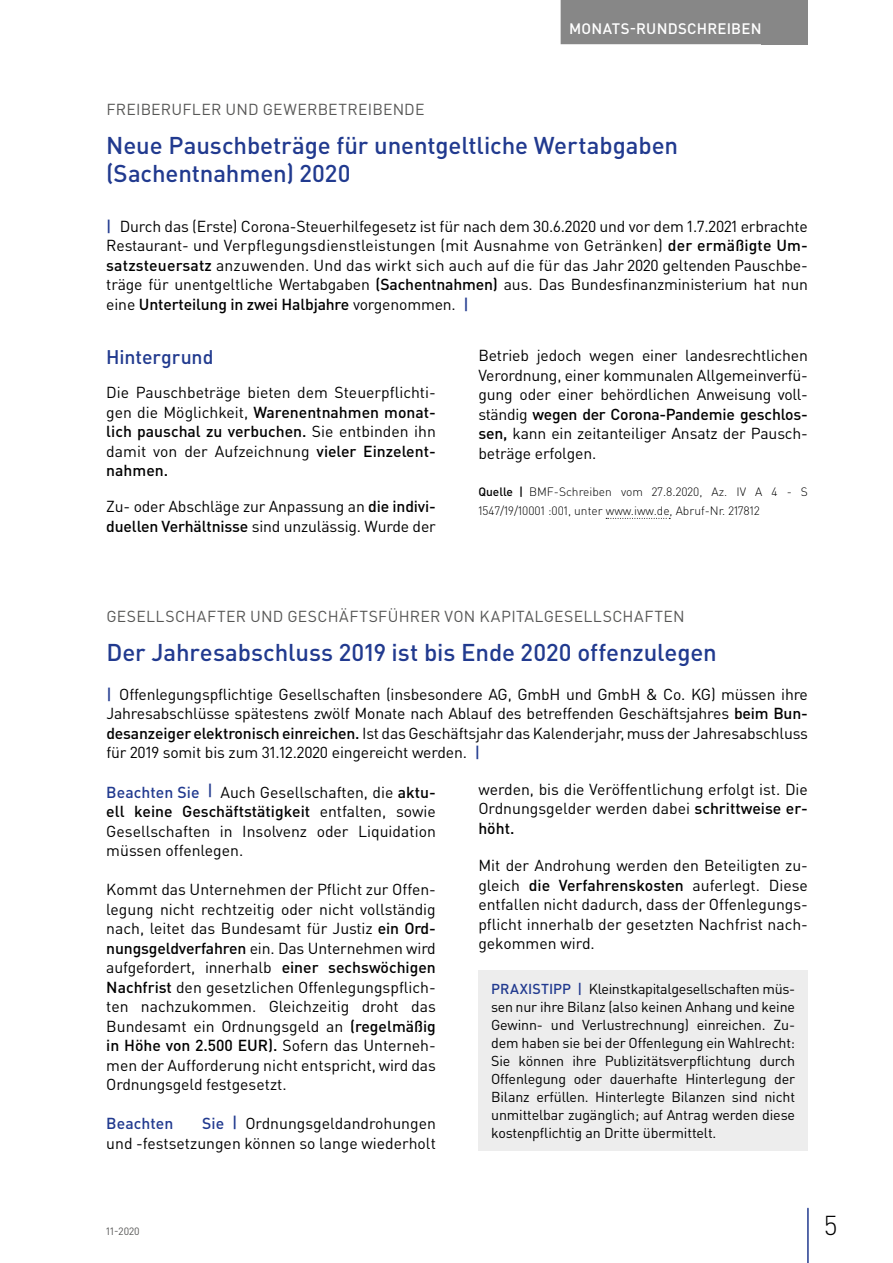
<style>
.page{position:relative;width:893px;height:1263px;background:#fff}
.page>*{position:absolute;margin:0;border:0;box-sizing:border-box;transform-origin:0 0}
.t1{font:300 27px "DIN Pro";color:#000}
.t2{font:500 24px/28.5px "DIN Pro";letter-spacing:-.005em;color:#213a8f}
.t3{font:500 19.5px "DIN Pro";letter-spacing:-.005em;color:#213a8f}
.t4{font:15.75px/19.5px "DIN Pro";color:#000;text-align:justify}
.t5{font:15.75px "DIN Pro";letter-spacing:.015em;color:#575756}
.t6{font:500 15.75px "DIN Pro";letter-spacing:.005em;color:#213a8f}
.t7{font:500 15px "DIN Pro";letter-spacing:.015em;color:#fff}
.t8{font:14.25px/18px "DIN Pro";letter-spacing:-.01em;color:#000;text-align:justify}
.t9{font:300 12px/19.5px "DIN Pro";color:#000}
.t10{font:10.5px "DIN Pro";color:#575756}
.s1{font-weight:500;color:#213a8f}
.s2{font-weight:500}
</style>
<div class="page">
<div style="left:762px;top:0;width:46px;height:44px;background:#878787"></div>
<hr style="left:807px;top:1208px;width:2px;height:55px;background:#213a8f">
<div style="left:561px;top:0;width:209px;height:44px;background:#878787"></div>
<svg style="left:606px;top:518px;width:64px;height:1px"></svg>
<div style="left:478px;top:970px;width:330px;height:180px;background:#ededed"></div>
<p class="t7" style="left:569px;top:18px;width:194px">MONATS-RUNDSCHREIBEN</p>
<p class="t5" style="left:106px;top:98px;width:320px">FREIBERUFLER UND GEWERBETREIBENDE</p>
<h2 class="t2" style="left:106px;top:130px;width:573px">Neue Pauschbeträge für unentgeltliche Wertabgaben (Sachentnahmen) 2020</h2>
<p class="t4" style="left:106px;top:216px;width:703px"><span class="s1">|</span> Durch das (Erste) Corona-Steuerhilfegesetz ist für nach dem 30.6.2020 und vor dem 1.7.2021 erbrachte Restaurant- und Verpflegungsdienstleistungen (mit Ausnahme von Getränken) <span class="s2">der ermäßigte Um&shy;satzsteuersatz</span> anzuwenden. Und das wirkt sich auch auf die für das Jahr 2020 geltenden Pauschbe&shy;träge für unentgeltliche Wertabgaben <span class="s2">(Sachentnahmen)</span> aus. Das Bundesfinanzministerium hat nun eine <span class="s2">Unterteilung in zwei Halbjahre</span> vorgenommen. <span class="s1">|</span></p>
<p class="t3" style="left:106px;top:343px;width:109px">Hintergrund</p>
<p class="t4" style="left:106px;top:382px;width:331px">Die Pauschbeträge bieten dem Steuerpflichti&shy;gen die Möglichkeit, <span class="s2">Warenentnahmen monat&shy;lich pauschal zu verbuchen.</span> Sie entbinden ihn damit von der Aufzeichnung <span class="s2">vieler Einzelent&shy;nahmen.</span></p>
<p class="t4" style="left:106px;top:496px;width:331px">Zu- oder Abschläge zur Anpassung an <span class="s2">die indivi&shy;duellen Verhältnisse</span> sind unzulässig. Wurde der</p>
<p class="t4" style="left:478px;top:345px;width:331px">Betrieb jedoch wegen einer landesrechtlichen Verordnung, einer kommunalen Allgemeinverfü&shy;gung oder einer behördlichen Anweisung voll&shy;ständig <span class="s2">wegen der Corona-Pandemie geschlos&shy;sen,</span> kann ein zeitanteiliger Ansatz der Pausch&shy;beträge erfolgen.</p>
<p class="t9" style="left:478px;top:481px;width:331px"><span class="s2">Quelle |</span> BMF-Schreiben vom 27.8.2020, Az. IV A 4 - S<br>1547/19/10001 :001, unter www.iww.de, Abruf-Nr. 217812</p>
<p class="t5" style="left:106px;top:605px;width:580px">GESELLSCHAFTER UND GESCHÄFTSFÜHRER VON KAPITALGESELLSCHAFTEN</p>
<h2 class="t2" style="left:106px;top:637px;width:612px">Der Jahresabschluss 2019 ist bis Ende 2020 offenzulegen</h2>
<p class="t4" style="left:106px;top:684px;width:703px"><span class="s1">|</span> Offenlegungspflichtige Gesellschaften (insbesondere AG, GmbH und GmbH &amp; Co. KG) müssen ihre Jahresabschlüsse spätestens zwölf Monate nach Ablauf des betreffenden Geschäftsjahres <span class="s2">beim Bun&shy;desanzeiger elektronisch einreichen.</span> Ist das Geschäftsjahr das Kalenderjahr, muss der Jahresabschluss für 2019 somit bis zum 31.12.2020 eingereicht werden. <span class="s1">|</span></p>
<p class="t4" style="left:106px;top:782px;width:331px"><span class="s1">Beachten Sie |</span> Auch Gesellschaften, die <span class="s2">aktu&shy;ell keine Geschäftstätigkeit</span> entfalten, sowie Gesellschaften in Insolvenz oder Liquidation müssen offenlegen.</p>
<p class="t4" style="left:106px;top:879px;width:331px">Kommt das Unternehmen der Pflicht zur Offen&shy;legung nicht rechtzeitig oder nicht vollständig nach, leitet das Bundesamt für Justiz <span class="s2">ein Ord&shy;nungsgeldverfahren</span> ein. Das Unternehmen wird aufgefordert, innerhalb <span class="s2">einer sechswöchigen Nachfrist</span> den gesetzlichen Offenlegungspflich&shy;ten nachzukommen. Gleichzeitig droht das Bundesamt ein Ordnungsgeld an <span class="s2">(regelmäßig in Höhe von 2.500 EUR).</span> Sofern das Unterneh&shy;men der Aufforderung nicht entspricht, wird das Ordnungsgeld festgesetzt.</p>
<p class="t6" style="left:106px;top:1113px;width:69px">Beachten</p>
<p class="t4" style="left:478px;top:779px;width:331px">werden, bis die Veröffentlichung erfolgt ist. Die Ordnungsgelder werden dabei <span class="s2">schrittweise er&shy;höht.</span></p>
<p class="t4" style="left:478px;top:855px;width:331px">Mit der Androhung werden den Beteiligten zu&shy;gleich <span class="s2">die Verfahrenskosten</span> auferlegt. Diese entfallen nicht dadurch, dass der Offenlegungs&shy;pflicht innerhalb der gesetzten Nachfrist nach&shy;gekommen wird.</p>
<p class="t8" style="left:491px;top:979px;width:306px"><span class="s1">PRAXISTIPP |</span> Kleinstkapitalgesellschaften müs&shy;sen nur ihre Bilanz (also keinen Anhang und keine Gewinn- und Verlustrechnung) einreichen. Zu&shy;dem haben sie bei der Offenlegung ein Wahlrecht:<br>Sie können ihre Publizitätsverpflichtung durch Offenlegung oder dauerhafte Hinterlegung der Bilanz erfüllen. Hinterlegte Bilanzen sind nicht unmittelbar zugänglich; auf Antrag werden diese kostenpflichtig an Dritte übermittelt.</p>
<p class="t4" style="left:106px;top:1113px;width:331px;text-align:right"><span class="s1">Sie |</span> Ordnungsgeldandrohungen<br>und -festsetzungen können so lange wiederholt</p>
<p class="t10" style="left:106px;top:1224px;width:35px">11-2020</p>
<h1 class="t1" style="left:824px;top:1207px;width:15px">5</h1>
</div>
